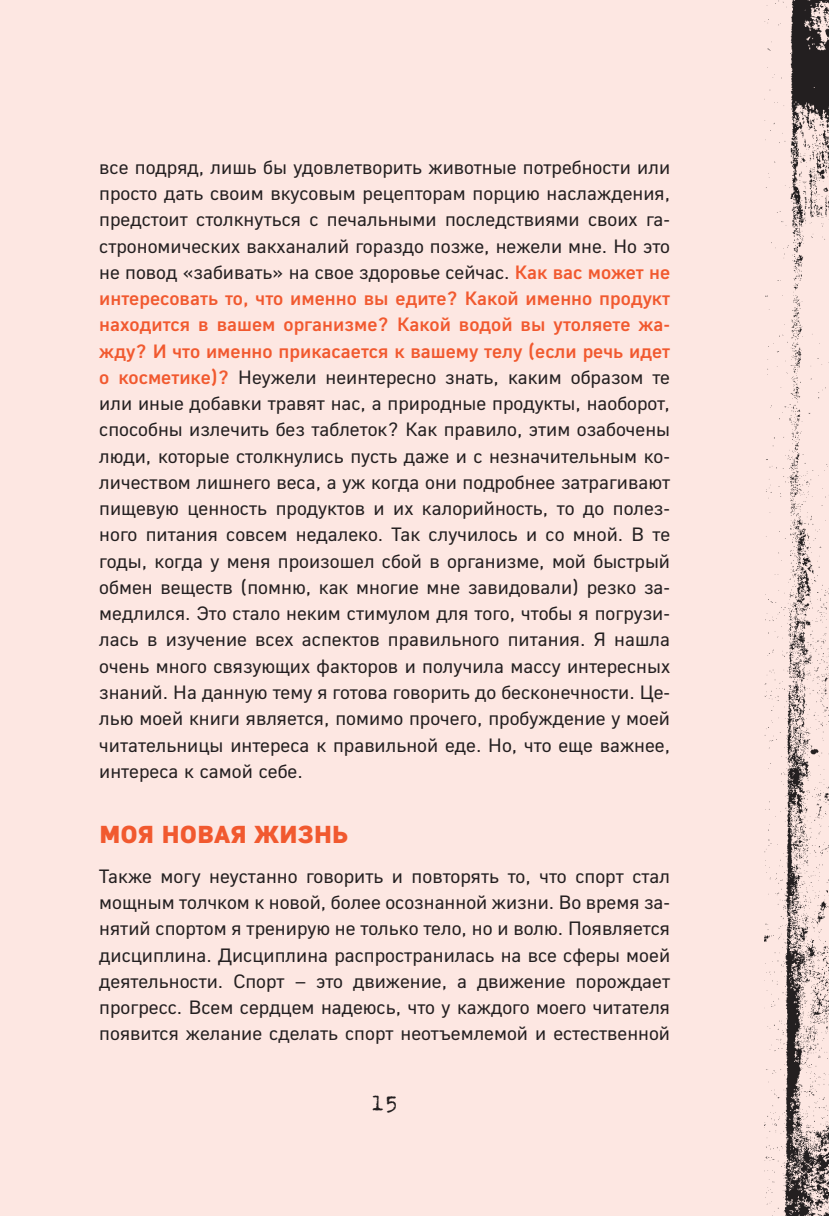
<style>
.page{position:relative;width:829px;height:1216px;background:#fff}
.page>*{position:absolute;margin:0;border:0;box-sizing:border-box;transform-origin:0 0}
.t1{font:800 24.5px "DINPT";letter-spacing:.01em;color:#f1592f}
.t2{font:800 24.5px "Trixie Offc Pro";color:#231f20}
.t3{font:19.25px/26.2px "DINPT";color:#231f20;text-align:justify}
.s1{font-weight:500;color:#f1592f}
</style>
<div class="page">
<div style="left:0;top:0;width:828px;height:1215px;background:#fde7e2"></div>
<img style="left:764px;top:0;width:64px;height:1215px">
<p class="t3" style="left:99px;top:155px;width:572px">все подряд, лишь бы удовлетворить животные потребности или просто дать своим вкусовым рецепторам порцию наслаждения, предстоит столкнуться с печальными последствиями своих га&shy;строномических вакханалий гораздо позже, нежели мне. Но это не повод «забивать» на свое здоровье сейчас. <span class="s1">Как вас может не интересовать то, что именно вы едите? Какой именно продукт находится в вашем организме? Какой водой вы утоляете жа&shy;жду? И что именно прикасается к вашему телу (если речь идет о косметике)?</span> Неужели неинтересно знать, каким образом те или иные добавки травят нас, а природные продукты, наоборот, способны излечить без таблеток? Как правило, этим озабочены люди, которые столкнулись пусть даже и с незначительным ко&shy;личеством лишнего веса, а уж когда они подробнее затрагивают пищевую ценность продуктов и их калорийность, то до полез&shy;ного питания совсем недалеко. Так случилось и со мной. В те годы, когда у меня произошел сбой в организме, мой быстрый обмен веществ (помню, как многие мне завидовали) резко за&shy;медлился. Это стало неким стимулом для того, чтобы я погрузи&shy;лась в изучение всех аспектов правильного питания. Я нашла очень много связующих факторов и получила массу интересных знаний. На данную тему я готова говорить до бесконечности. Це&shy;лью моей книги является, помимо прочего, пробуждение у моей читательницы интереса к правильной еде. Но, что еще важнее, интереса к самой себе.</p>
<p class="t1" style="left:99px;top:820px;width:250px">МОЯ НОВАЯ ЖИЗНЬ</p>
<p class="t3" style="left:99px;top:863px;width:572px">Также могу неустанно говорить и повторять то, что спорт стал мощным толчком к новой, более осознанной жизни. Во время за&shy;нятий спортом я тренирую не только тело, но и волю. Появляется дисциплина. Дисциплина распространилась на все сферы моей деятельности. Спорт – это движение, а движение порождает прогресс. Всем сердцем надеюсь, что у каждого моего читателя появится желание сделать спорт неотъемлемой и естественной</p>
<p class="t2" style="left:371px;top:1093px;width:28px">15</p>
</div>
